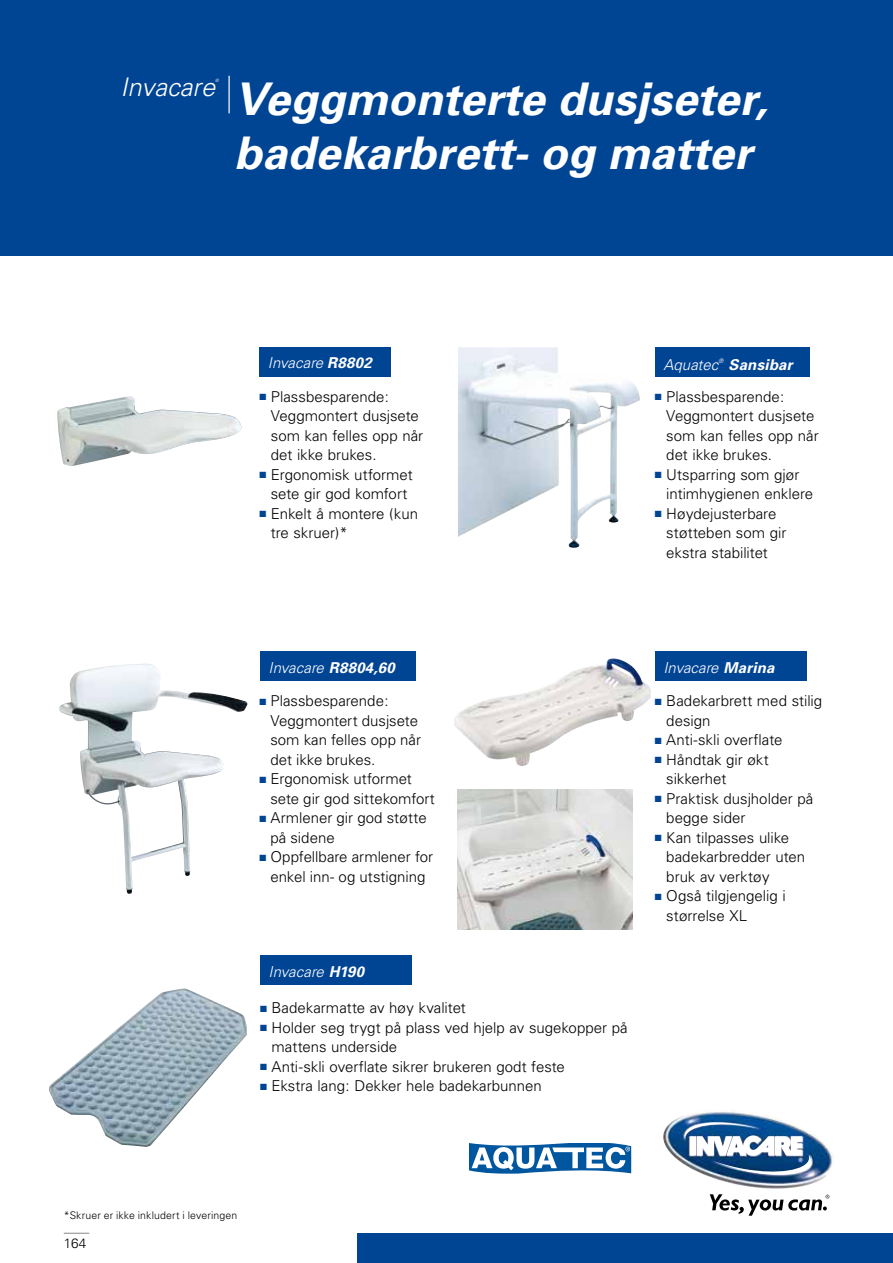
<style>
.page{position:relative;width:893px;height:1263px;background:#fff}
.page>*{position:absolute;margin:0;border:0;box-sizing:border-box;transform-origin:0 0}
.t1{font:italic 700 45px/54px "Univers";color:#fff}
.t2{font:italic 300 25.5px "Univers";color:#fff}
.t3{font:300 15px/19.5px "Univers";color:#000}
.t4{font:italic 300 15px "Univers";color:#fff}
.t5{font:italic 700 15px "Univers";letter-spacing:.015em;color:#fff}
.t6{font:300 13.5px "Univers";color:#000}
.t7{font:300 10.5px "Univers";letter-spacing:.015em;color:#000}
.t8{font:italic 300 6.15px "Univers";color:#fff}
.t9{font:italic 300 4.5px "Univers";color:#fff}
.s1{font-weight:700}
.s2{color:#004494}
</style>
<div class="page">
<div style="left:0;top:0;width:893px;height:255px;background:#004494"></div>
<div style="left:357px;top:1233px;width:536px;height:30px;background:#004494"></div>
<div style="left:260px;top:651px;width:155px;height:30px;background:#004494"></div>
<img style="left:59px;top:664px;width:89px;height:227px">
<div style="left:655px;top:651px;width:151px;height:30px;background:#004494"></div>
<img style="left:457px;top:789px;width:175px;height:141px">
<hr style="left:228px;top:76px;width:2px;height:37px;background:#fff">
<div style="left:259px;top:347px;width:132px;height:30px;background:#004494"></div>
<img style="left:57px;top:396px;width:184px;height:70px">
<div style="left:655px;top:347px;width:154px;height:30px;background:#004494"></div>
<img style="left:458px;top:347px;width:182px;height:201px">
<img style="left:663px;top:1110px;width:172px;height:79px">
<img style="left:684px;top:1119px;width:128px;height:59px">
<svg style="left:710px;top:1194px;width:119px;height:22px"></svg>
<svg style="left:469px;top:1143px;width:163px;height:31px"></svg>
<img style="left:454px;top:658px;width:197px;height:108px">
<div style="left:260px;top:955px;width:152px;height:30px;background:#004494"></div>
<img style="left:49px;top:988px;width:198px;height:159px">
<svg style="left:64px;top:1233px;width:25px;height:1px"></svg>
<h2 class="t2" style="left:120px;top:71px;width:96px">Invacare</h2>
<p class="t9" style="left:215px;top:78px;width:5px">®</p>
<h1 class="t1" style="left:235px;top:72px;width:534px">Veggmonterte dusjseter, badekarbrett- og matter</h1>
<p class="t4" style="left:268px;top:354px;width:105px">Invacare <span class="s1">R8802</span></p>
<p class="t3" style="left:271px;top:387px;width:154px;text-indent:-11px"><span class="s2">■</span> Plassbesparende:<br>Veggmontert dusjsete som kan felles opp når det ikke brukes.</p>
<p class="t3" style="left:259px;top:465px;width:155px;text-align:center"><span class="s2">■</span> Ergonomisk utformet sete gir god komfort</p>
<p class="t3" style="left:271px;top:504px;width:149px;text-indent:-11px"><span class="s2">■</span> Enkelt å montere (kun tre skruer)*</p>
<p class="t4" style="left:663px;top:355px;width:56px">Aquatec</p>
<p class="t8" style="left:719px;top:357px;width:6px">®</p>
<p class="t5" style="left:728px;top:355px;width:66px">Sansibar</p>
<p class="t3" style="left:666px;top:387px;width:154px;text-indent:-11px"><span class="s2">■</span> Plassbesparende:<br>Veggmontert dusjsete som kan felles opp når det ikke brukes.</p>
<p class="t3" style="left:666px;top:465px;width:148px;text-indent:-11px"><span class="s2">■</span> Utsparring som gjør intimhygienen enklere</p>
<p class="t3" style="left:666px;top:504px;width:122px;text-indent:-11px"><span class="s2">■</span> Høydejusterbare støtteben som gir ekstra stabilitet</p>
<p class="t4" style="left:269px;top:659px;width:128px">Invacare <span class="s1">R8804,60</span></p>
<p class="t3" style="left:270px;top:691px;width:152px;text-indent:-11px"><span class="s2">■</span> Plassbesparende:<br>Veggmontert dusjsete som kan felles opp når det ikke brukes.</p>
<p class="t3" style="left:270px;top:769px;width:166px;text-indent:-11px"><span class="s2">■</span> Ergonomisk utformet sete gir god sittekomfort</p>
<p class="t3" style="left:270px;top:808px;width:158px;text-indent:-11px"><span class="s2">■</span> Armlener gir god støtte på sidene</p>
<p class="t3" style="left:259px;top:847px;width:175px;text-align:center"><span class="s2">■</span> Oppfellbare armlener for enkel inn- og utstigning</p>
<p class="t4" style="left:269px;top:963px;width:97px">Invacare <span class="s1">H190</span></p>
<p class="t3" style="left:260px;top:998px;width:207px"><span class="s2">■</span> Badekarmatte av høy kvalitet</p>
<p class="t3" style="left:272px;top:1017px;width:358px;text-indent:-11px"><span class="s2">■</span> Holder seg trygt på plass ved hjelp av sugekopper på mattens underside</p>
<p class="t3" style="left:260px;top:1056px;width:306px"><span class="s2">■</span> Anti-skli overflate sikrer brukeren godt feste</p>
<p class="t3" style="left:260px;top:1076px;width:283px"><span class="s2">■</span> Ekstra lang: Dekker hele badekarbunnen</p>
<p class="t4" style="left:663px;top:659px;width:113px">Invacare <span class="s1">Marina</span></p>
<p class="t3" style="left:666px;top:691px;width:157px;text-indent:-11px"><span class="s2">■</span> Badekarbrett med stilig design</p>
<p class="t3" style="left:655px;top:730px;width:129px"><span class="s2">■</span> Anti-skli overflate</p>
<p class="t3" style="left:666px;top:749px;width:104px;text-indent:-11px"><span class="s2">■</span> Håndtak gir økt sikkerhet</p>
<p class="t3" style="left:666px;top:788px;width:149px;text-indent:-11px"><span class="s2">■</span> Praktisk dusjholder på begge sider</p>
<p class="t3" style="left:666px;top:827px;width:140px;text-indent:-11px"><span class="s2">■</span> Kan tilpasses ulike badekarbredder uten bruk av verktøy</p>
<p class="t3" style="left:666px;top:886px;width:121px;text-indent:-11px"><span class="s2">■</span> Også tilgjengelig i størrelse XL</p>
<p class="t7" style="left:64px;top:1209px;width:175px">*Skruer er ikke inkludert i leveringen</p>
<p class="t6" style="left:64px;top:1235px;width:24px">164</p>
</div>
